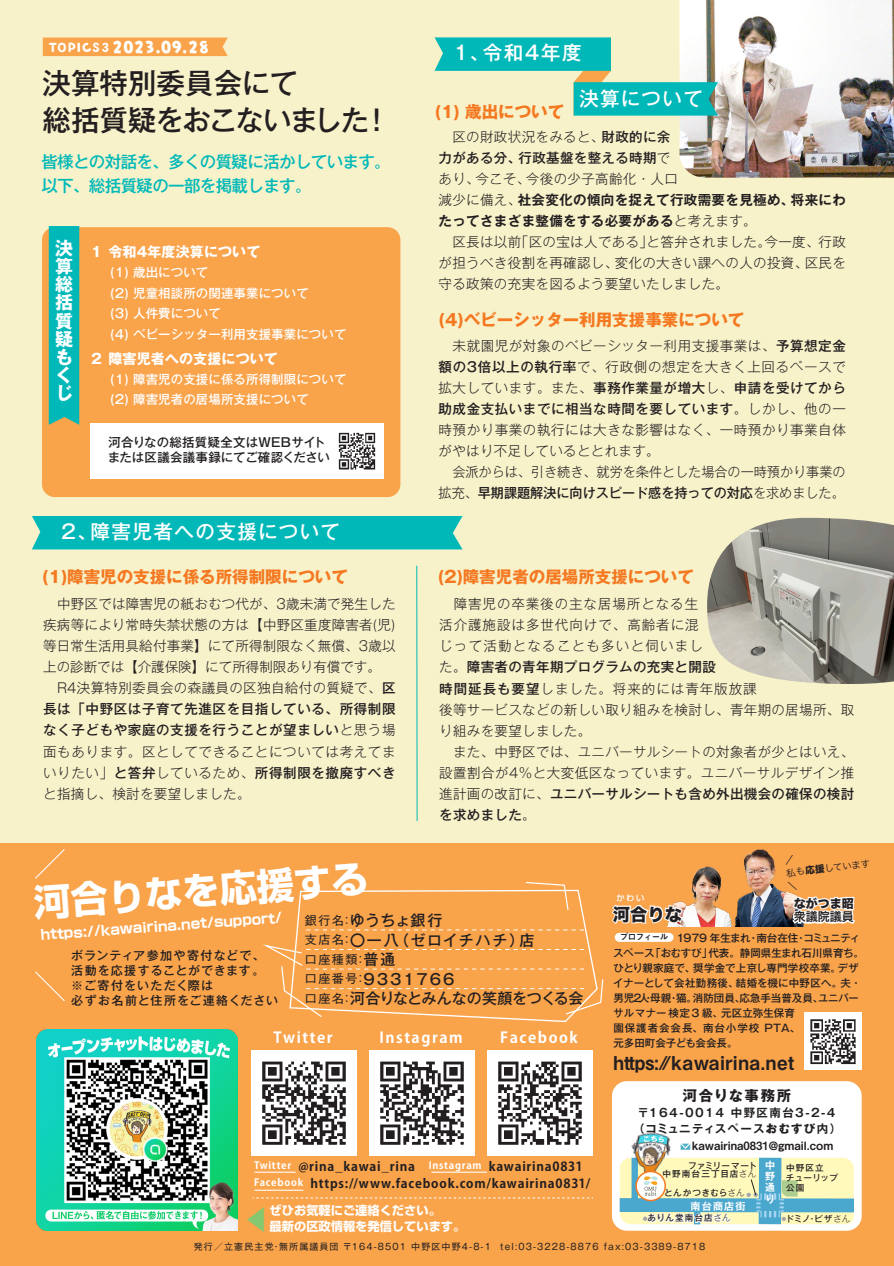
<style>
.page{position:relative;width:894px;height:1266px;background:#fff}
.page>*{position:absolute;margin:0;border:0;box-sizing:border-box;transform-origin:0 0}
.t1{font:700 37.2px "Shin Go Pro";color:#fff}
.t2{font:500 28.5px/37.5px "Gothic MB101 Pro";letter-spacing:-.015em;color:#231f20}
.t3{font:700 27.15px "Shin Go Pro";color:#85c86f}
.t4{font:500 19.5px "Gothic MB101 Pro";letter-spacing:.075em;color:#fff}
.t5{font:19.05px "Midashi Go Pro MB31";letter-spacing:.025em;color:#231f20}
.t6{font:700 18px/18.1px "Gothic MB101 Pro";color:#fff}
.t7{font:17.25px "Hiragino Sans W8";color:#231f20}
.t8{font:700 16.5px "Gothic MB101 Pro";color:#f47921}
.t9{font:500 16.5px/24px "Gothic MB101 Pro";letter-spacing:-.04em;color:#00b8b8}
.t10{font:500 15px/19.5px "Gothic MB101 Pro";color:#231f20}
.t11{font:500 15px/19.5px "Gothic MB101 Pro";letter-spacing:.085em;color:#231f20}
.t12{font:700 15px "Koz Go Pro";letter-spacing:.1em;color:#fff}
.t13{font:14.85px "NIS JYAUN P 83 pv RKSJ H";color:#fff}
.t14{font:700 14.25px "Gothic MB101 Pro";letter-spacing:.115em;color:#231f20}
.t15{font:700 13.95px "Gothic MB101 Pro";letter-spacing:.01em;color:#fff}
.t16{font:700 13.8px "Shin Go Pro";color:#fff}
.t17{font:300 13.5px/21px "Gothic MB101 Pro";letter-spacing:.025em;color:#231f20;text-align:justify}
.t18{font:300 13.5px/21px "Gothic MB101 Pro";color:#231f20;text-align:right}
.t19{font:700 13.5px/21px "Gothic MB101 Pro De";letter-spacing:.025em;color:#231f20}
.t20{font:500 12.45px/20.4px "Gothic MB101 Pro";letter-spacing:.01em;color:#fff}
.t21{font:700 12.45px/17.5px "Koz Go Pro";letter-spacing:.06em;color:#231f20}
.t22{font:500 12.45px/14.9px "Gothic MB101 Pro";letter-spacing:.02em;color:#231f20}
.t23{font:700 12.15px/16px "Shin Go Pro";color:#fff}
.t24{font:500 12px/15px "Gothic MB101 Pro";letter-spacing:.085em;color:#231f20}
.t25{font:12px "Gothic MB101 Pro";color:#231f20}
.t26{font:12px "Hiragino Sans W8";color:#231f20}
.t27{font:12px "Hiragino Sans W6";color:#231f20}
.t28{font:700 11.4px/15.8px "Gothic MB101 Pro De";letter-spacing:.125em;color:#231f20;text-align:center}
.t29{font:11.4px "Midashi Go Pro MB31";color:#231f20}
.t30{font:500 10.5px/15px "Gothic MB101 Pro";color:#231f20}
.t31{font:700 10.05px/11.2px "Gothic MB101 Pro De";letter-spacing:.125em;color:#fff;text-align:justify}
.t32{font:9.45px/12.9px "Hiragino Sans W3";color:#231f20}
.t33{font:9px "Gothic MB101 Pro";letter-spacing:.125em;color:#231f20}
.t34{font:8.7px "Midashi Go Pro MB31";letter-spacing:-.075em;color:#231f20}
.t35{font:500 8.55px/8.6px "Gothic MB101 Pro";letter-spacing:.09em;color:#231f20;text-align:right}
.t36{font:500 8.55px/10.1px "Gothic MB101 Pro";letter-spacing:.035em;color:#231f20}
.t37{font:500 8.55px "Gothic MB101 Pro";letter-spacing:.06em;color:#231f20}
.t38{font:500 8.55px "Gothic MB101 Pro";letter-spacing:.125em;color:#231f20}
.s1{font-family:"TA kirigirisu"}
.s2{font-weight:500}
.s3{font-family:"Gothic MB101 Pro";font-weight:300}
.s4{font-weight:400;font-size:12px}
.s5{font-weight:500;font-size:15px}
.s6{font-family:"Hiragino Sans W8"}
.s7{font-family:"Gothic MB101 Pro De";font-weight:700;color:#fff}
.s8{font-family:"Gothic MB101 Pro"}
.s9{font-weight:300}
</style>
<div class="page">
<div style="left:0;top:0;width:893px;height:1220px;background:#f8f2cb"></div>
<div style="left:0;top:843px;width:893px;height:422px;background:#f9a34b"></div>
<div style="left:619px;top:932px;width:50px;height:9px;background:#fff"></div>
<img style="left:487px;top:1050px;width:105px;height:105px">
<img style="left:251px;top:1050px;width:105px;height:105px">
<img style="left:369px;top:1050px;width:105px;height:105px">
<hr style="left:254px;top:1171px;width:41px;height:1px;background:#fff">
<hr style="left:431px;top:1171px;width:55px;height:1px;background:#fff">
<hr style="left:254px;top:1189px;width:49px;height:1px;background:#fff">
<svg style="left:252px;top:1197px;width:341px;height:1px"></svg>
<svg style="left:35px;top:849px;width:30px;height:30px"></svg>
<svg style="left:35px;top:971px;width:30px;height:30px"></svg>
<svg style="left:263px;top:881px;width:341px;height:141px"></svg>
<div style="left:611px;top:1080px;width:250px;height:150px;background:#fff;border-radius:15px"></div>
<svg style="left:680px;top:1143px;width:10px;height:6px"></svg>
<img style="left:631px;top:1132px;width:40px;height:25px">
<svg style="left:643px;top:1135px;width:20px;height:7px"></svg>
<svg style="left:611px;top:1157px;width:251px;height:74px"></svg>
<img style="left:36px;top:1029px;width:201px;height:201px">
<div style="left:43px;top:38px;width:185px;height:18px;background:#f9a34b"></div>
<div style="left:32px;top:516px;width:430px;height:33px;background:#00b8b8"></div>
<hr style="left:416px;top:565px;width:1px;height:255px;background:#00b8b8">
<div style="left:42px;top:227px;width:358px;height:270px;background:#f9a34b;border-radius:13px"></div>
<div style="left:90px;top:423px;width:293px;height:56px;background:#fff"></div>
<img style="left:338px;top:432px;width:38px;height:38px">
<div style="left:49px;top:226px;width:30px;height:199px;background:#00b8b8"></div>
<img style="left:679px;top:0;width:214px;height:178px">
<svg style="left:434px;top:37px;width:284px;height:79px"></svg>
<img style="left:707px;top:517px;width:186px;height:167px">
<img style="left:667px;top:849px;width:137px;height:77px">
<img style="left:804px;top:1012px;width:57px;height:58px">
<svg style="left:790px;top:894px;width:66px;height:31px"></svg>
<svg style="left:611px;top:893px;width:73px;height:32px"></svg>
<p class="t13" style="left:47px;top:39px;width:164px"><span class="s1">TOPICS3</span>2023.09.28</p>
<h2 class="t2" style="left:43px;top:61px;width:350px">決算特別委員会にて<br>総括質疑をおこないました！</h2>
<p class="t9" style="left:41px;top:147px;width:351px">皆様との対話を、多くの質疑に活かしています。以下、総括質疑の一部を掲載します。</p>
<h3 class="t6" style="left:55px;top:237px;width:19px">決算総括質疑もくじ</h3>
<p class="t15" style="left:89px;top:240px;width:172px">１令和4年度決算について</p>
<p class="t20" style="left:110px;top:261px;width:238px">(1) 歳出について<br>(2) 児童相談所の関連事業について<br>(3) 人件費について<br>(4) ベビーシッター利用支援事業について</p>
<p class="t15" style="left:89px;top:346px;width:190px">２障害児者への支援について</p>
<p class="t20" style="left:110px;top:367px;width:238px">(1) 障害児の支援に係る所得制限について(2) 障害児者の居場所支援について</p>
<p class="t22" style="left:108px;top:433px;width:223px">河合りなの総括質疑全文はWEBサイトまたは区議会議事録にてご確認ください</p>
<h3 class="t4" style="left:453px;top:37px;width:130px">1、令和4年度</h3>
<h3 class="t4" style="left:453px;top:83px;width:251px">　　　　　　決算について</h3>
<p class="t8" style="left:435px;top:98px;width:131px">(1) 歳出について</p>
<p class="t17" style="left:438px;top:124px;width:241px;text-align:left">　区の財政状況をみると、<span class="s2">財政的に余力がある分、行政基盤を整える時期</span>であり、今こそ、今後の少子高齢化・人口</p>
<p class="t19" style="left:438px;top:187px;width:409px"><span class="s3">減少に備え、</span>社会変化の傾向を捉えて行政需要を見極め、将来にわたってさまざま整備をする必要がある<span class="s3">と考えます。</span></p>
<p class="t17" style="left:438px;top:229px;width:409px">　区長は以前「区の宝は人である」と答弁されました。今一度、行政が担うべき役割を再確認し、変化の大きい課への人の投資、区民を守る政策の充実を図るよう要望いたしました。</p>
<p class="t8" style="left:439px;top:306px;width:307px">(4)ベビーシッター利用支援事業について</p>
<p class="t17" style="left:438px;top:333px;width:409px">　未就園児が対象のベビーシッター利用支援事業は、<span class="s2">予算想定金額の3倍以上の執行率</span>で、行政側の想定を大きく上回るペースで拡大しています。また、<span class="s2">事務作業量が増大</span>し、<span class="s2">申請を受けてから助成金支払いまでに相当な時間を要しています</span>。しかし、他の一時預かり事業の執行には大きな影響はなく、一時預かり事業自体がやはり不足しているととれます。</p>
<p class="t18" style="left:438px;top:459px;width:408px">会派からは、引き続き、就労を条件とした場合の一時預かり事業の拡充、<span class="s2">早期課題解決に向けスピード感を持っての対応</span>を求めました。</p>
<h3 class="t4" style="left:61px;top:515px;width:280px">2、障害児者への支援について</h3>
<p class="t8" style="left:42px;top:563px;width:307px">(1)障害児の支援に係る所得制限について</p>
<p class="t8" style="left:438px;top:563px;width:257px">(2)障害児者の居場所支援について</p>
<p class="t17" style="left:43px;top:591px;width:354px;text-indent:14px">中野区では障害児の紙おむつ代が、3歳未満で発生した疾病等により常時失禁状態の方は【中野区重度障害者(児)等日常生活用具給付事業】にて所得制限なく無償、3歳以上の診断では【介護保険】にて所得制限あり有償です。</p>
<p class="t17" style="left:43px;top:675px;width:354px;text-indent:14px">R4決算特別委員会の森議員の区独自給付の質疑で、<span class="s2">区長は「中野区は子育て先進区を目指している、所得制限なく子どもや家庭の支援を行うことが望ましい</span>と思う場面もあります。区としてできることについては考えてまいりたい」<span class="s2">と答弁</span>しているため、<span class="s2">所得制限を撤廃すべき</span>と指摘し、検討を要望しました。</p>
<p class="t17" style="left:439px;top:591px;width:416px;text-align:left">　障害児の卒業後の主な居場所となる生<br>活介護施設は多世代向けで、高齢者に混<br>じって活動となることも多いと伺いまし<br>た。<span class="s2">障害者の青年期プログラムの充実と開設<br>時間延長も要望</span>しました。将来的には青年版放課<br>後等サービスなどの新しい取り組みを検討し、青年期の居場所、取り組みを要望しました。<br>　また、中野区では、ユニバーサルシートの対象者が少とはいえ、設置割合が4％と大変低区なっています。ユニバーサルデザイン推進計画の改訂に、<span class="s2">ユニバーサルシートも含め外出機会の確保の検討を求めました</span>。</p>
<h1 class="t1" style="left:32px;top:872px;width:337px;rotate:-4deg">河合りなを応援する</h1>
<p class="t16" style="left:40px;top:923px;width:243px;rotate:-4deg">https://kawairina.net/support/</p>
<p class="t24" style="left:71px;top:946px;width:208px">ボランティア参加や寄付などで、活動を応援することができます。※ご寄付をいただく際は<br>必ずお名前と住所をご連絡ください</p>
<p class="t11" style="left:305px;top:908px;width:231px"><span class="s4">銀行名：</span>ゆうちょ銀行<br><span class="s4">支店名：</span>〇一八（ゼロイチハチ）店</p>
<p class="t25" style="left:305px;top:949px;width:92px">口座種類：<span class="s5">普通</span></p>
<p class="t10" style="left:305px;top:967px;width:280px"><span class="s4">口座番号：</span>9331766<br><span class="s4">口座名：</span>河合りなとみんなの笑顔をつくる会</p>
<p class="t12" style="left:273px;top:1027px;width:60px">Twitter</p>
<p class="t12" style="left:379px;top:1027px;width:85px">Instagram</p>
<p class="t12" style="left:500px;top:1027px;width:79px">Facebook</p>
<p class="t21" style="left:254px;top:1157px;width:338px"><sup>Twitter</sup> @rina_kawai_rina <sup>Instagram</sup> kawairina0831<br><sup>Facebook</sup> https://www.facebook.com/kawairina0831/</p>
<p class="t23" style="left:269px;top:1201px;width:197px">ぜひお気軽にご連絡ください。<br>最新の区政情報を発信しています。</p>
<h3 class="t3" style="left:243px;top:1197px;width:29px">◀</h3>
<p class="t32" style="left:783px;top:853px;width:86px;rotate:-7deg">／<br>私も<span class="s6">応援</span>しています＼</p>
<p class="t26" style="left:793px;top:896px;width:61px">ながつま昭</p>
<p class="t7" style="left:613px;top:904px;width:70px">河合りな</p>
<p class="t27" style="left:793px;top:905px;width:61px">衆議院議員</p>
<p class="t34" style="left:619px;top:930px;width:50px">プロフィール</p>
<p class="t30" style="left:613px;top:929px;width:252px"><span class="s7">　　　　　　</span>1979 年生まれ・南台在住・コミュニティスペース「おむすび」代表。静岡県生まれ石川県育ち。ひとり親家庭で、奨学金で上京し専門学校卒業。デザイナーとして会社勤務後、結婚を機に中野区へ。夫・男児2人・母親・猫。消防団員、応急手当普及員、ユニバーサルマナー検定3 級、元区立弥生保育<br>園保護者会会長、南台小学校 PTA、<br>元多田町会子ども会会長。</p>
<h3 class="t5" style="left:613px;top:1047px;width:182px">https://kawairina.net</h3>
<p class="t14" style="left:682px;top:1083px;width:110px">河合りな事務所</p>
<p class="t28" style="left:633px;top:1103px;width:209px">〒164-0014 中野区南台3-2-4（コミュニティスペース<span class="s8">おむすび</span>内）</p>
<p class="t29" style="left:692px;top:1136px;width:143px">kawairina0831@gmail.com</p>
<p class="t35" style="left:662px;top:1160px;width:96px">ファミリーマート<br>中野南台三丁目店<span class="s9">さん</span></p>
<p class="t37" style="left:664px;top:1185px;width:82px">とんかつきむら<span class="s9">さん</span></p>
<p class="t38" style="left:647px;top:1210px;width:85px">ありん堂南台店<span class="s9">さん</span></p>
<p class="t35" style="left:785px;top:1212px;width:66px">ドミノ・ピザ<span class="s9">さん</span></p>
<p class="t31" style="left:765px;top:1157px;width:11px">中野通り</p>
<p class="t36" style="left:785px;top:1161px;width:53px">中野区立<br>チューリップ公園</p>
<p class="t31" style="left:690px;top:1199px;width:57px">南台商店街</p>
<p class="t33" style="left:194px;top:1238px;width:513px">発行／立憲民主党・無所属議員団 〒164-8501 中野区中野4-8-1 tel:03-3228-8876 fax:03-3389-8718</p>
</div>
